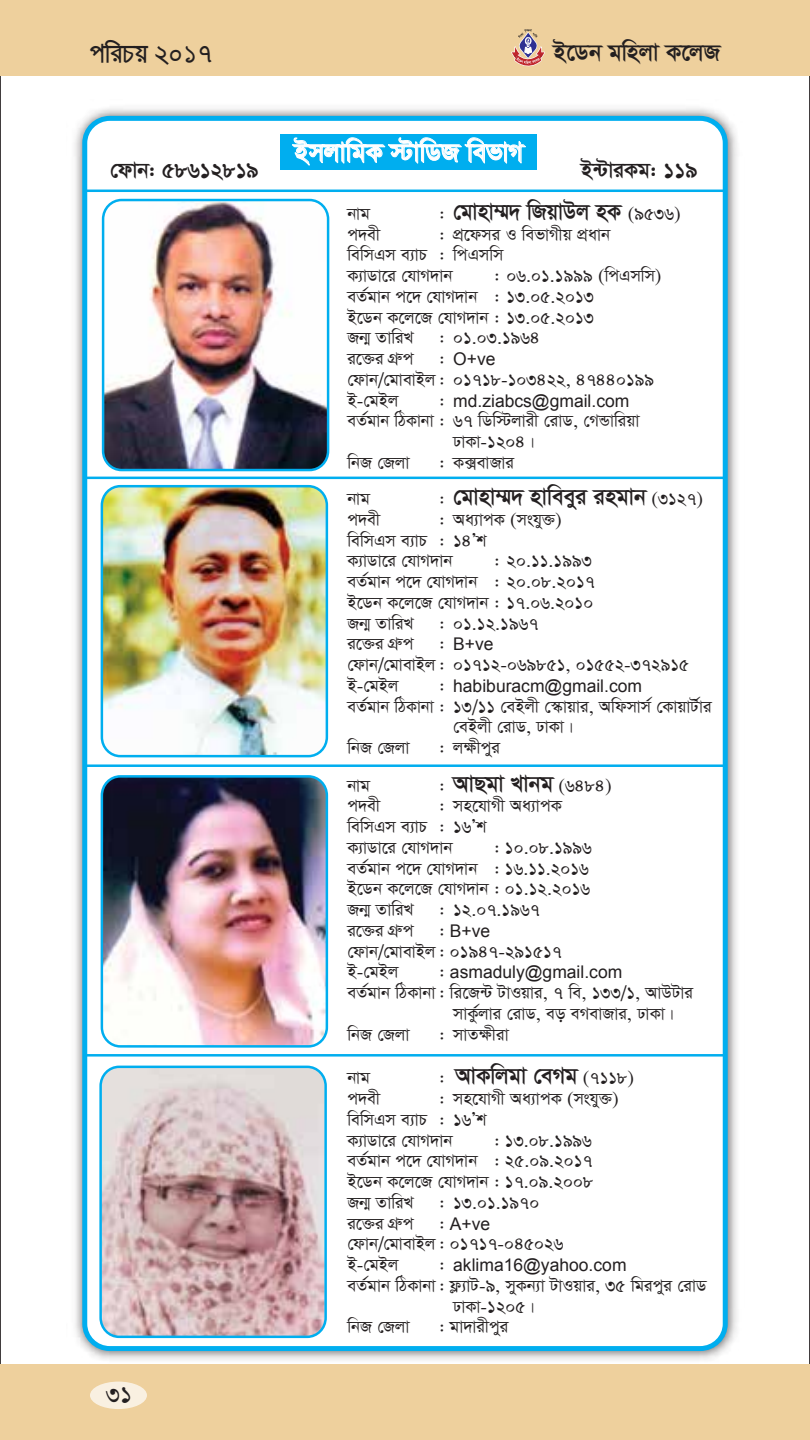
<style>
.page{position:relative;width:810px;height:1440px;background:#fff}
.page>*{position:absolute;margin:0;border:0;box-sizing:border-box;transform-origin:0 0}
.t1{font:700 30.25px "Sutonny MJ";color:#fff}
.t2{font:700 27.5px "Sutonny MJ";color:#231f20}
.t3{font:27.5px "Karnaphuli MJ Bold";color:#231f20}
.t4{font:27.5px "Sutonny MJ";color:#231f20}
.t5{font:700 26.25px "Sutonny MJ";color:#231f20}
.t6{font:700 26.25px "Sutonny MJ";color:#231f20;scale:.96 1}
.t7{font:700 25px "Sutonny MJ";color:#231f20}
.t8{font:20px/20.8px "Sutonny MJ";color:#231f20}
.t9{font:17.5px "Arial";color:#231f20}
.s1{font-weight:400;font-size:20px}
.s2{font-family:"Sutonny MJ";font-size:20px}
</style>
<div class="page">
<img style="left:74px;top:108px;width:664px;height:1252px">
<div style="left:85px;top:118px;width:640px;height:1231px;background:#fff;border-radius:25px"></div>
<div style="left:82px;top:116px;width:646px;height:1235px;border:5px solid #00aeef;border-radius:25px"></div>
<hr style="left:85px;top:190px;width:640px;height:2px;background:#00aeef">
<hr style="left:85px;top:477px;width:640px;height:2px;background:#00aeef">
<hr style="left:85px;top:764px;width:640px;height:3px;background:#00aeef">
<hr style="left:85px;top:1054px;width:640px;height:3px;background:#00aeef">
<img style="left:102px;top:1067px;width:222px;height:268px">
<div style="left:99px;top:1066px;width:228px;height:272px;border:2px solid #00aeef;border-radius:19px"></div>
<img style="left:105px;top:202px;width:223px;height:268px">
<div style="left:102px;top:199px;width:227px;height:272px;border:2px solid #00aeef;border-radius:19px"></div>
<img style="left:104px;top:778px;width:221px;height:267px">
<div style="left:101px;top:775px;width:227px;height:273px;border:2px solid #00aeef;border-radius:19px"></div>
<img style="left:102px;top:488px;width:223px;height:268px">
<div style="left:101px;top:485px;width:227px;height:272px;border:2px solid #00aeef;border-radius:19px"></div>
<div style="left:280px;top:134px;width:257px;height:36px;background:#00aeef"></div>
<svg style="left:292px;top:137px;width:234px;height:29px"></svg>
<svg style="left:0;top:76px;width:1px;height:1288px"></svg>
<svg style="left:809px;top:76px;width:1px;height:1288px"></svg>
<div style="left:0;top:0;width:810px;height:76px;background:#eed09d"></div>
<div style="left:0;top:1364px;width:810px;height:76px;background:#eed09d"></div>
<div style="left:90px;top:1382px;width:57px;height:27px;background:#f9f0e1;border-radius:50%"></div>
<svg style="left:511px;top:29px;width:34px;height:38px"></svg>
<h2 class="t3" style="left:90px;top:36px;width:124px">cwiPq 2017</h2>
<h2 class="t2" style="left:554px;top:37px;width:168px">B‡WB GWNJV K‡JR</h2>
<h1 class="t1" style="left:295px;top:135px;width:230px">BMJVWGK ÷VWWR WEFVM</h1>
<p class="t7" style="left:110px;top:156px;width:150px">†DVB: 58612819</p>
<p class="t7" style="left:581px;top:156px;width:118px">B›UVIKG: 119</p>
<p class="t8" style="left:347px;top:204px;width:24px">BVG</p>
<h3 class="t6" style="left:439px;top:197px;width:253px"><span class="s1">:</span> †GVNV¤§` WRQVDJ NK <span class="s1">(9536)</span></h3>
<p class="t8" style="left:347px;top:225px;width:34px">C`EX</p>
<p class="t8" style="left:347px;top:225px;width:264px;text-indent:92px">: CÖ‡DMI I WEFVMXQ CÖAVB<br>WEWMGM E¨VP : WCGMWM<br>K¨VWV‡I †HVM`VB</p>
<p class="t8" style="left:347px;top:266px;width:316px;text-indent:147px">: 06.01.1999 (WCGMWM)<br>EZ©GVB C‡` †HVM`VB : 13.05.2013<br>B‡WB K‡J‡R †HVM`VB : 13.05.2013<br>RB¥ ZVWIL</p>
<p class="t8" style="left:439px;top:329px;width:103px">: 01.03.1964</p>
<p class="t8" style="left:347px;top:349px;width:68px">I‡³I MÖÆC</p>
<p class="t9" style="left:439px;top:347px;width:58px"><span class="s2">:</span> O+ve</p>
<p class="t8" style="left:347px;top:370px;width:308px">†DVB/†GVEVBJ : 01718-103422, 47440199<br>B-†GBJ</p>
<p class="t9" style="left:439px;top:389px;width:192px"><span class="s2">:</span> md.ziabcs@gmail.com</p>
<p class="t8" style="left:347px;top:411px;width:294px">EZ©GVB WVKVBV : 67 WWW÷JVIX †IVW, †MÛVWIQV</p>
<p class="t8" style="left:453px;top:432px;width:83px">XVKV-1204|</p>
<p class="t8" style="left:347px;top:453px;width:64px">WBR †RJV</p>
<p class="t8" style="left:439px;top:453px;width:77px">: K·EVRVI</p>
<p class="t8" style="left:347px;top:489px;width:24px">BVG</p>
<h3 class="t5" style="left:439px;top:482px;width:266px"><span class="s1">:</span> †GVNV¤§` NVWEEYI INGVB <span class="s1">(3127)</span></h3>
<p class="t8" style="left:347px;top:510px;width:34px">C`EX</p>
<p class="t8" style="left:347px;top:510px;width:216px;text-indent:92px">: AA¨VCK (MSHY³)<br>WEWMGM E¨VP : 14ÕK<br>K¨VWV‡I †HVM`VB</p>
<p class="t8" style="left:347px;top:551px;width:249px;text-indent:147px">: 20.11.1993<br>EZ©GVB C‡` †HVM`VB : 20.08.2017<br>B‡WB K‡J‡R †HVM`VB : 17.06.2010<br>RB¥ ZVWIL</p>
<p class="t8" style="left:439px;top:614px;width:101px">: 01.12.1967</p>
<p class="t8" style="left:347px;top:635px;width:68px">I‡³I MÖÆC</p>
<p class="t9" style="left:439px;top:633px;width:56px"><span class="s2">:</span> B+ve</p>
<p class="t8" style="left:347px;top:655px;width:343px">†DVB/†GVEVBJ : 01712-069851, 01552-372915<br>B-†GBJ</p>
<p class="t9" style="left:439px;top:674px;width:205px"><span class="s2">:</span> habiburacm@gmail.com</p>
<p class="t8" style="left:347px;top:697px;width:366px">EZ©GVB WVKVBV : 13/11 †EBJX †¯‹VQVI, AWDMVM© †KVQVU©VI</p>
<p class="t8" style="left:453px;top:717px;width:122px">†EBJX †IVW, XVKV|</p>
<p class="t8" style="left:347px;top:738px;width:64px">WBR †RJV</p>
<p class="t8" style="left:439px;top:738px;width:64px">: JŸXCYI</p>
<p class="t8" style="left:347px;top:776px;width:24px">BVG</p>
<h3 class="t5" style="left:439px;top:769px;width:174px"><span class="s1">:</span> AVQGV LVBG <span class="s1">(6484)</span></h3>
<p class="t8" style="left:347px;top:796px;width:34px">C`EX</p>
<p class="t8" style="left:347px;top:796px;width:216px;text-indent:92px">: MN‡HVMX AA¨VCK<br>WEWMGM E¨VP : 16ÕK<br>K¨VWV‡I †HVM`VB</p>
<p class="t8" style="left:347px;top:838px;width:246px;text-indent:147px">: 10.08.1996<br>EZ©GVB C‡` †HVM`VB : 16.11.2016<br>B‡WB K‡J‡R †HVM`VB : 01.12.2016<br>RB¥ ZVWIL</p>
<p class="t8" style="left:439px;top:900px;width:102px">: 12.07.1967</p>
<p class="t8" style="left:347px;top:921px;width:68px">I‡³I MÖÆC</p>
<p class="t9" style="left:439px;top:919px;width:53px"><span class="s2">:</span> B+ve</p>
<p class="t8" style="left:347px;top:942px;width:216px">†DVB/†GVEVBJ : 01947-291517<br>B-†GBJ</p>
<p class="t9" style="left:439px;top:961px;width:185px"><span class="s2">:</span> asmaduly@gmail.com</p>
<p class="t8" style="left:347px;top:983px;width:347px">EZ©GVB WVKVBV : WI‡R›U UVIQVI, 7 WE, 133/1, AVDUVI</p>
<p class="t8" style="left:453px;top:1004px;width:222px">MVKZ©JVI †IVW, EO EMEVRVI, XVKV|</p>
<p class="t8" style="left:347px;top:1025px;width:64px">WBR †RJV</p>
<p class="t8" style="left:439px;top:1025px;width:71px">: MVZŸXIV</p>
<p class="t8" style="left:347px;top:1069px;width:24px">BVG</p>
<h3 class="t5" style="left:439px;top:1061px;width:197px"><span class="s1">:</span> AVKWJGV †EMG <span class="s1">(7118)</span></h3>
<p class="t8" style="left:347px;top:1089px;width:34px">C`EX</p>
<p class="t8" style="left:347px;top:1089px;width:273px;text-indent:92px">: MN‡HVMX AA¨VCK (MSHY³)<br>WEWMGM E¨VP : 16ÕK<br>K¨VWV‡I †HVM`VB</p>
<p class="t8" style="left:347px;top:1131px;width:248px;text-align:justify;text-indent:147px">: 13.08.1996<br>EZ©GVB C‡` †HVM`VB : 25.09.2017<br>B‡WB K‡J‡R †HVM`VB : 17.09.2008<br>RB¥ ZVWIL</p>
<p class="t8" style="left:439px;top:1193px;width:102px">: 13.01.1970</p>
<h2 class="t4" style="left:106px;top:1379px;width:28px">31</h2>
<p class="t8" style="left:347px;top:1214px;width:68px">I‡³I MÖÆC</p>
<p class="t9" style="left:439px;top:1212px;width:53px"><span class="s2">:</span> A+ve</p>
<p class="t8" style="left:347px;top:1235px;width:218px">†DVB/†GVEVBJ : 01717-045026<br>B-†GBJ</p>
<p class="t9" style="left:439px;top:1254px;width:189px"><span class="s2">:</span> aklima16@yahoo.com</p>
<p class="t8" style="left:347px;top:1276px;width:361px">EZ©GVB WVKVBV : D¬¨VU-9, MYKB¨V UVIQVI, 35 WGICYI †IVW</p>
<p class="t8" style="left:453px;top:1297px;width:83px">XVKV-1205|</p>
<p class="t8" style="left:347px;top:1318px;width:64px">WBR †RJV</p>
<p class="t8" style="left:439px;top:1318px;width:73px">: GV`VIXCYI</p>
</div>
